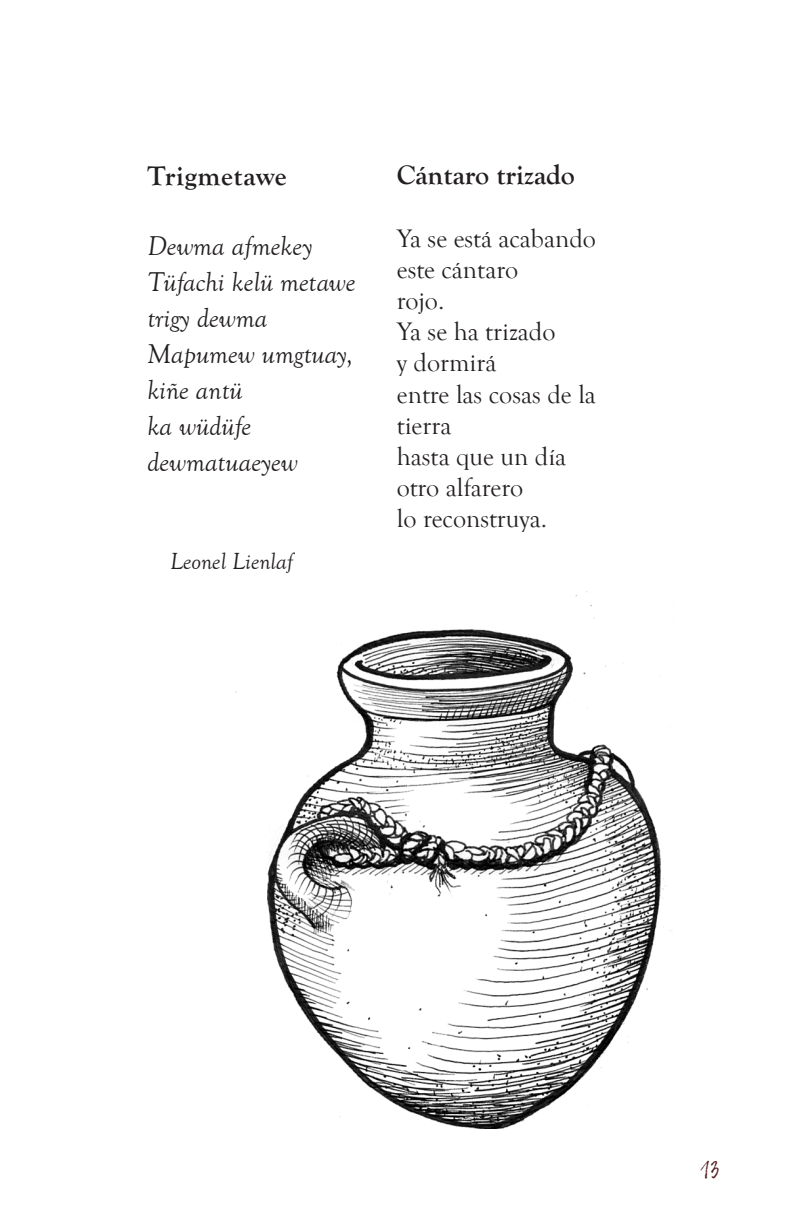
<style>
.page{position:relative;width:792px;height:1224px;background:#fff}
.page>*{position:absolute;margin:0;border:0;box-sizing:border-box;transform-origin:0 0}
.t1{font:italic 28px "Goudy Old Style T";color:#231f20}
.t2{font:700 28px "Goudy Old Style T";color:#231f20}
.t3{font:700 28px "Goudy Old Style T";letter-spacing:.025em;color:#231f20}
.t4{font:26px "Goudy Old Style T";color:#231f20}
.t5{font:italic 24px "Goudy Old Style T";color:#231f20}
.t6{font:24px "Lemon Tuesday";color:#521f22}
</style>
<div class="page">
<img style="left:235px;top:591px;width:436px;height:538px">
<p class="t3" style="left:147px;top:161px;width:141px">Trigmetawe</p>
<p class="t1" style="left:147px;top:231px;width:167px">Dewma afmekey</p>
<p class="t1" style="left:147px;top:267px;width:210px">Tüfachi kelü metawe</p>
<p class="t1" style="left:147px;top:303px;width:121px">trigy dewma</p>
<p class="t1" style="left:147px;top:339px;width:207px">Mapumew umgtuay,</p>
<p class="t1" style="left:147px;top:375px;width:97px">kiñe antü</p>
<p class="t1" style="left:147px;top:411px;width:105px">ka wüdüfe</p>
<p class="t1" style="left:147px;top:447px;width:152px">dewmatuaeyew</p>
<p class="t5" style="left:170px;top:549px;width:125px">Leonel Lienlaf</p>
<p class="t2" style="left:397px;top:159px;width:180px">Cántaro trizado</p>
<p class="t4" style="left:397px;top:224px;width:201px">Ya se está acabando</p>
<p class="t4" style="left:397px;top:255px;width:123px">este cántaro</p>
<p class="t4" style="left:397px;top:286px;width:49px">rojo.</p>
<p class="t4" style="left:397px;top:317px;width:160px">Ya se ha trizado</p>
<p class="t4" style="left:397px;top:349px;width:101px">y dormirá</p>
<p class="t4" style="left:397px;top:380px;width:201px">entre las cosas de la</p>
<p class="t4" style="left:397px;top:411px;width:56px">tierra</p>
<p class="t4" style="left:397px;top:442px;width:171px">hasta que un día</p>
<p class="t4" style="left:397px;top:473px;width:128px">otro alfarero</p>
<p class="t4" style="left:397px;top:505px;width:152px">lo reconstruya.</p>
<p class="t6" style="left:701px;top:1156px;width:21px">13</p>
</div>
